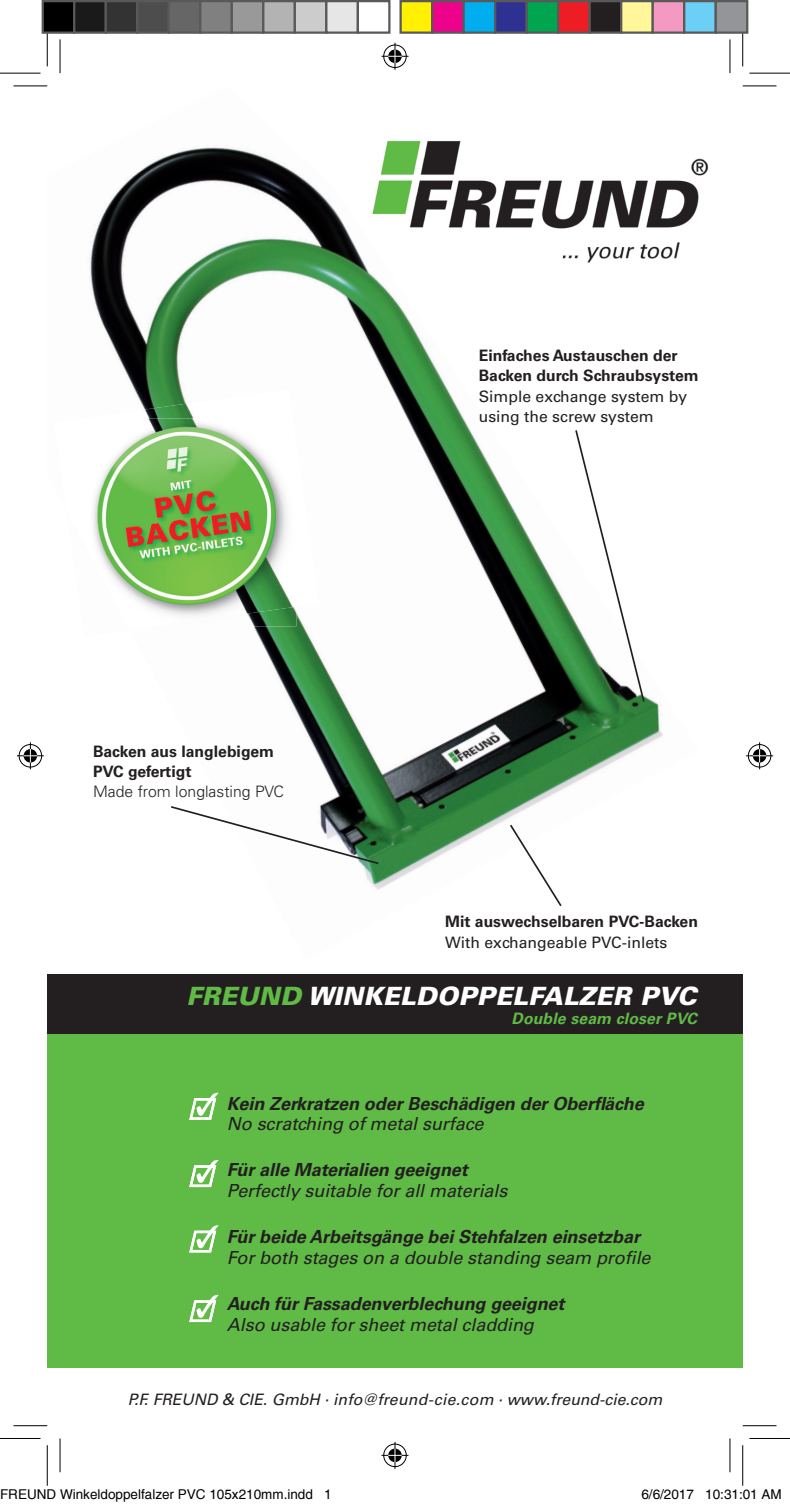
<style>
.page{position:relative;width:790px;height:1506px;background:#fff}
.page>*{position:absolute;margin:0;border:0;box-sizing:border-box;transform-origin:0 0}
.t1{font:italic 900 25.2px "Univers LT Std";letter-spacing:.01em;color:#fff}
.t2{font:italic 700 18px "Univers LT Std";letter-spacing:-.005em;color:#231f20}
.t3{font:italic 18px "Univers LT Std";letter-spacing:-.005em;color:#231f20}
.t4{font:700 15.75px/20.2px "Univers LT Std";color:#231f20}
.t5{font:15.75px/20.2px "Univers LT Std";color:#231f20}
.t6{font:italic 15.75px "Univers LT Std";color:#231f20}
.t7{font:300 15.75px "Univers LT Std";color:#231f20}
.t8{font:italic 700 15.75px "Univers LT Std";letter-spacing:.01em;color:#60bb46}
.t9{font:13.5px "Helvetica";color:#000}
.s1{color:#60bb46}
</style>
<div class="page">
<div style="left:47px;top:1028px;width:695px;height:340px;background:#60bb46"></div>
<div style="left:47px;top:974px;width:695px;height:60px;background:#231f20"></div>
<img style="left:90px;top:146px;width:573px;height:744px">
<img style="left:90px;top:630px;width:40px;height:6px">
<img style="left:90px;top:626px;width:66px;height:4px">
<img style="left:252px;top:389px;width:67px;height:218px">
<img style="left:90px;top:413px;width:30px;height:5px">
<img style="left:120px;top:394px;width:133px;height:24px">
<img style="left:90px;top:418px;width:206px;height:208px">
<img style="left:366px;top:141px;width:342px;height:126px">
<svg style="left:574px;top:428px;width:72px;height:275px"></svg>
<svg style="left:169px;top:805px;width:211px;height:60px"></svg>
<svg style="left:508px;top:823px;width:55px;height:83px"></svg>
<svg style="left:189px;top:1092px;width:29px;height:28px"></svg>
<svg style="left:189px;top:1159px;width:29px;height:28px"></svg>
<svg style="left:189px;top:1225px;width:29px;height:27px"></svg>
<svg style="left:189px;top:1294px;width:29px;height:28px"></svg>
<hr style="left:14px;top:85px;width:33px;height:1px;background:#000">
<hr style="left:742px;top:85px;width:34px;height:1px;background:#000">
<hr style="left:14px;top:1425px;width:33px;height:1px;background:#000">
<hr style="left:742px;top:1425px;width:34px;height:1px;background:#000">
<hr style="left:60px;top:39px;width:1px;height:34px;background:#000">
<hr style="left:60px;top:1438px;width:1px;height:34px;background:#000">
<hr style="left:729px;top:39px;width:1px;height:34px;background:#000">
<hr style="left:729px;top:1438px;width:1px;height:34px;background:#000">
<hr style="left:0;top:73px;width:40px;height:1px;background:#000">
<hr style="left:749px;top:73px;width:41px;height:1px;background:#000">
<hr style="left:0;top:1438px;width:40px;height:1px;background:#000">
<hr style="left:749px;top:1438px;width:41px;height:1px;background:#000">
<hr style="left:47px;top:26px;width:1px;height:40px;background:#000">
<hr style="left:47px;top:1445px;width:1px;height:40px;background:#000">
<hr style="left:742px;top:26px;width:1px;height:40px;background:#000">
<hr style="left:742px;top:1445px;width:1px;height:40px;background:#000">
<svg style="left:381px;top:43px;width:27px;height:27px"></svg>
<svg style="left:381px;top:1441px;width:27px;height:27px"></svg>
<svg style="left:17px;top:742px;width:27px;height:27px"></svg>
<svg style="left:746px;top:742px;width:27px;height:27px"></svg>
<div style="left:43px;top:1px;width:31px;height:32px;background:#000"></div>
<div style="left:42px;top:0;width:33px;height:34px;border:2px solid #595959"></div>
<div style="left:74px;top:1px;width:32px;height:32px;background:#1a1a1a"></div>
<div style="left:73px;top:0;width:34px;height:34px;border:2px solid #595959"></div>
<div style="left:106px;top:1px;width:31px;height:32px;background:#333"></div>
<div style="left:105px;top:0;width:33px;height:34px;border:2px solid #595959"></div>
<div style="left:137px;top:1px;width:32px;height:32px;background:#4d4d4d"></div>
<div style="left:136px;top:0;width:34px;height:34px;border:2px solid #595959"></div>
<div style="left:169px;top:1px;width:31px;height:32px;background:#666"></div>
<div style="left:168px;top:0;width:33px;height:34px;border:2px solid #595959"></div>
<div style="left:200px;top:1px;width:32px;height:32px;background:#808080"></div>
<div style="left:199px;top:0;width:34px;height:34px;border:2px solid #595959"></div>
<div style="left:232px;top:1px;width:31px;height:32px;background:#999"></div>
<div style="left:231px;top:0;width:33px;height:34px;border:2px solid #595959"></div>
<div style="left:263px;top:1px;width:32px;height:32px;background:#b3b3b3"></div>
<div style="left:262px;top:0;width:34px;height:34px;border:2px solid #595959"></div>
<div style="left:295px;top:1px;width:31px;height:32px;background:#ccc"></div>
<div style="left:294px;top:0;width:33px;height:34px;border:2px solid #595959"></div>
<div style="left:326px;top:1px;width:32px;height:32px;background:#e6e6e6"></div>
<div style="left:325px;top:0;width:34px;height:34px;border:2px solid #595959"></div>
<div style="left:357px;top:0;width:33px;height:34px;border:2px solid #595959"></div>
<div style="left:400px;top:1px;width:32px;height:32px;background:#fff101"></div>
<div style="left:399px;top:0;width:34px;height:34px;border:2px solid #595959"></div>
<div style="left:432px;top:1px;width:31px;height:32px;background:#ed028c"></div>
<div style="left:431px;top:0;width:34px;height:34px;border:2px solid #595959"></div>
<div style="left:463px;top:1px;width:32px;height:32px;background:#00aeef"></div>
<div style="left:462px;top:0;width:34px;height:34px;border:2px solid #595959"></div>
<div style="left:495px;top:1px;width:31px;height:32px;background:#2e3092"></div>
<div style="left:494px;top:0;width:34px;height:34px;border:2px solid #595959"></div>
<div style="left:526px;top:1px;width:32px;height:32px;background:#00a54f"></div>
<div style="left:525px;top:0;width:34px;height:34px;border:2px solid #595959"></div>
<div style="left:558px;top:1px;width:31px;height:32px;background:#ee1d23"></div>
<div style="left:557px;top:0;width:34px;height:34px;border:2px solid #595959"></div>
<div style="left:589px;top:1px;width:32px;height:32px;background:#231f20"></div>
<div style="left:588px;top:0;width:34px;height:34px;border:2px solid #595959"></div>
<div style="left:621px;top:1px;width:31px;height:32px;background:#fff79a"></div>
<div style="left:620px;top:0;width:34px;height:34px;border:2px solid #595959"></div>
<div style="left:652px;top:1px;width:32px;height:32px;background:#f499c2"></div>
<div style="left:651px;top:0;width:34px;height:34px;border:2px solid #595959"></div>
<div style="left:684px;top:1px;width:31px;height:32px;background:#6bcff6"></div>
<div style="left:683px;top:0;width:34px;height:34px;border:2px solid #595959"></div>
<div style="left:715px;top:1px;width:32px;height:32px;background:#939598"></div>
<div style="left:714px;top:0;width:34px;height:34px;border:2px solid #595959"></div>
<p class="t4" style="left:93px;top:741px;width:182px">Backen aus langlebigem<br>PVC gefertigt</p>
<p class="t7" style="left:93px;top:782px;width:192px">Made from longlasting PVC</p>
<p class="t4" style="left:479px;top:346px;width:221px">Einfaches Austauschen der<br>Backen durch Schraubsystem</p>
<p class="t5" style="left:479px;top:386px;width:210px">Simple exchange system by using the screw system</p>
<p class="t4" style="left:445px;top:912px;width:254px">Mit auswechselbaren PVC-Backen</p>
<p class="t5" style="left:445px;top:932px;width:224px">With exchangeable PVC-inlets</p>
<h1 class="t1" style="left:186px;top:980px;width:512px"><span class="s1">FREUND</span> WINKELDOPPELFALZER PVC</h1>
<p class="t8" style="left:511px;top:1009px;width:187px">Double seam closer PVC</p>
<p class="t2" style="left:227px;top:1092px;width:418px">Kein Zerkratzen oder Beschädigen der Oberfläche</p>
<p class="t3" style="left:227px;top:1112px;width:258px">No scratching of metal surface</p>
<p class="t2" style="left:227px;top:1159px;width:242px">Für alle Materialien geeignet</p>
<p class="t3" style="left:227px;top:1179px;width:282px">Perfectly suitable for all materials</p>
<p class="t2" style="left:227px;top:1226px;width:414px">Für beide Arbeitsgänge bei Stehfalzen einsetzbar</p>
<p class="t3" style="left:227px;top:1246px;width:425px">For both stages on a double standing seam profile</p>
<p class="t2" style="left:227px;top:1293px;width:339px">Auch für Fassadenverblechung geeignet</p>
<p class="t3" style="left:227px;top:1313px;width:308px">Also usable for sheet metal cladding</p>
<p class="t6" style="left:128px;top:1390px;width:536px">P.F. FREUND &amp; CIE. GmbH · info@freund-cie.com · www.freund-cie.com</p>
<p class="t9" style="left:0;top:1486px;width:333px">FREUND Winkeldoppelfalzer PVC 105x210mm.indd 1</p>
<p class="t9" style="left:641px;top:1486px;width:142px">6/6/2017 10:31:01 AM</p>
</div>
